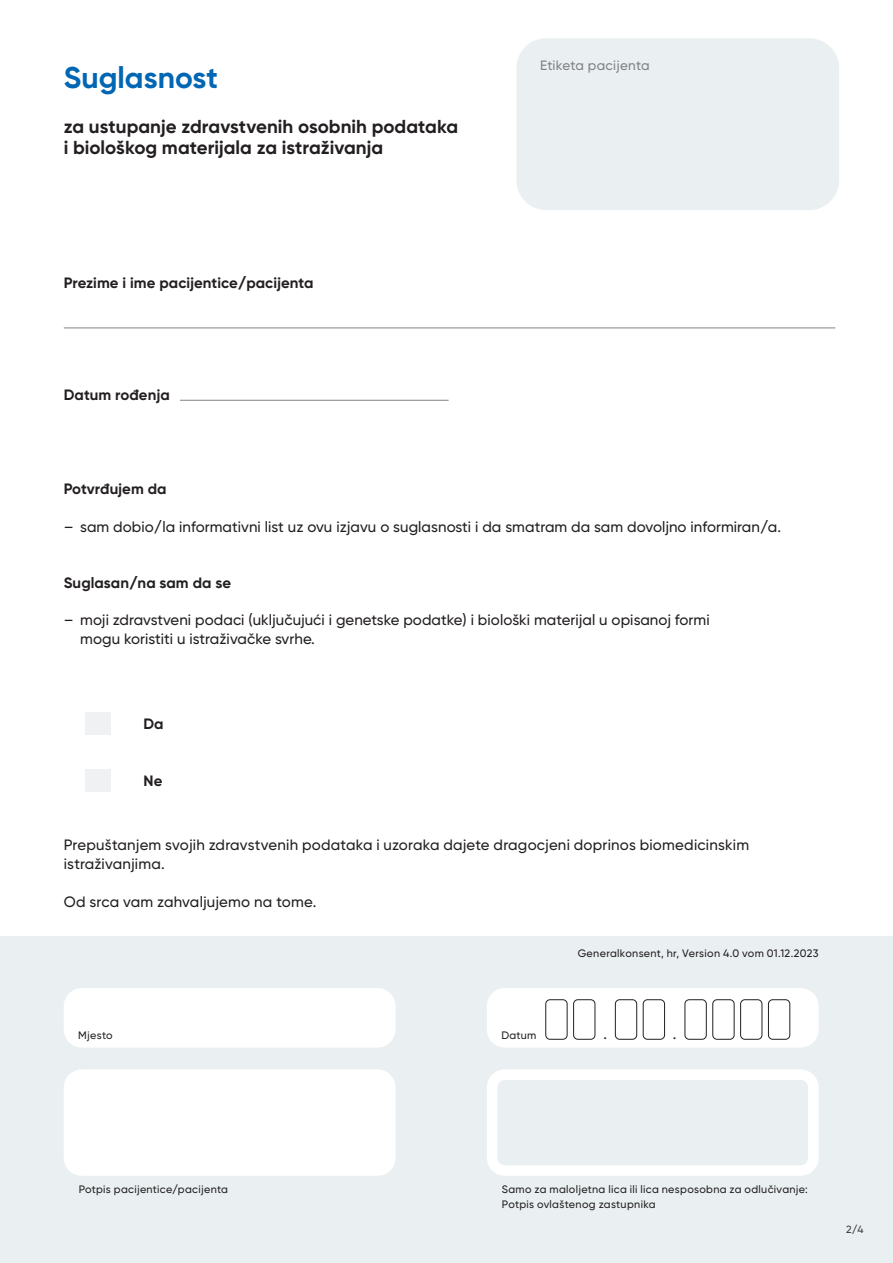
<style>
.page{position:relative;width:893px;height:1263px;background:#fff}
.page>*{position:absolute;margin:0;border:0;box-sizing:border-box;transform-origin:0 0}
.t1{font:700 30px "USZ Gilroy";color:#0166b3}
.t2{font:700 18.75px/21.8px "USZ Gilroy";color:#231f20}
.t3{font:500 15px/18.8px "USZ Gilroy";letter-spacing:.005em;color:#231f20}
.t4{font:700 15px "USZ Gilroy";letter-spacing:.005em;color:#231f20}
.t5{font:500 13.5px "USZ Gilroy";letter-spacing:.015em;color:#808285}
.t6{font:500 10.8px/15px "USZ Gilroy";letter-spacing:.03em;color:#231f20}
.t7{font:500 10.5px "USZ Gilroy";color:#3e3e3f}
</style>
<div class="page">
<div style="left:0;top:937px;width:893px;height:326px;background:#eaf0f2"></div>
<div style="left:487px;top:988px;width:331px;height:59px;background:#fff;border-radius:18px"></div>
<div style="left:487px;top:1069px;width:331px;height:107px;border:10px solid #fff;border-radius:13px"></div>
<div style="left:64px;top:988px;width:331px;height:59px;background:#fff;border-radius:18px"></div>
<div style="left:64px;top:1069px;width:331px;height:107px;background:#fff;border-radius:18px"></div>
<hr style="left:64px;top:328px;width:771px;height:1px;background:#808285">
<hr style="left:180px;top:400px;width:269px;height:1px;background:#808285">
<div style="left:516px;top:38px;width:323px;height:172px;background:#eaf0f2;border-radius:30px"></div>
<div style="left:546px;top:999px;width:21px;height:40px;border:1px solid #231f20;border-radius:4px"></div>
<div style="left:573px;top:999px;width:22px;height:40px;border:1px solid #231f20;border-radius:4px"></div>
<div style="left:615px;top:999px;width:22px;height:40px;border:1px solid #231f20;border-radius:4px"></div>
<div style="left:643px;top:999px;width:22px;height:40px;border:1px solid #231f20;border-radius:4px"></div>
<div style="left:685px;top:999px;width:21px;height:40px;border:1px solid #231f20;border-radius:4px"></div>
<div style="left:713px;top:999px;width:21px;height:40px;border:1px solid #231f20;border-radius:4px"></div>
<div style="left:740px;top:999px;width:22px;height:40px;border:1px solid #231f20;border-radius:4px"></div>
<div style="left:768px;top:999px;width:22px;height:40px;border:1px solid #231f20;border-radius:4px"></div>
<div style="left:85px;top:712px;width:26px;height:23px;background:#f0f1f2"></div>
<div style="left:85px;top:769px;width:26px;height:22px;background:#f0f1f2"></div>
<h1 class="t1" style="left:64px;top:59px;width:156px">Suglasnost</h1>
<p class="t2" style="left:64px;top:115px;width:396px">za ustupanje zdravstvenih osobnih podataka i biološkog materijala za istraživanja</p>
<p class="t4" style="left:64px;top:273px;width:251px">Prezime i ime pacijentice/pacijenta</p>
<p class="t4" style="left:64px;top:386px;width:107px">Datum rođenja</p>
<p class="t5" style="left:540px;top:57px;width:111px">Etiketa pacijenta</p>
<p class="t4" style="left:64px;top:479px;width:104px">Potvrđujem da</p>
<p class="t3" style="left:64px;top:517px;width:719px">– sam dobio/la informativni list uz ovu izjavu o suglasnosti i da smatram da sam dovoljno informiran/a.</p>
<p class="t4" style="left:64px;top:573px;width:169px">Suglasan/na sam da se</p>
<p class="t3" style="left:80px;top:611px;width:631px;text-indent:-16px">– moji zdravstveni podaci (uključujući i genetske podatke) i biološki materijal u opisanoj formi mogu koristiti u istraživačke svrhe.</p>
<p class="t4" style="left:143px;top:715px;width:22px">Da</p>
<p class="t4" style="left:143px;top:771px;width:20px">Ne</p>
<p class="t3" style="left:64px;top:836px;width:687px">Prepuštanjem svojih zdravstvenih podataka i uzoraka dajete dragocjeni doprinos biomedicinskim istraživanjima.</p>
<p class="t3" style="left:64px;top:892px;width:254px">Od srca vam zahvaljujemo na tome.</p>
<p class="t6" style="left:78px;top:1028px;width:36px">Mjesto</p>
<p class="t6" style="left:501px;top:1028px;width:37px">Datum</p>
<p class="t6" style="left:578px;top:945px;width:242px">Generalkonsent, hr, Version 4.0 vom 01.12.2023</p>
<p class="t3" style="left:603px;top:1025px;width:5px">.</p>
<p class="t3" style="left:673px;top:1024px;width:5px">.</p>
<p class="t6" style="left:79px;top:1181px;width:151px">Potpis pacijentice/pacijenta</p>
<p class="t6" style="left:502px;top:1181px;width:307px">Samo za maloljetna lica ili lica nesposobna za odlučivanje:<br>Potpis ovlaštenog zastupnika</p>
<p class="t7" style="left:846px;top:1223px;width:19px">2/4</p>
</div>
